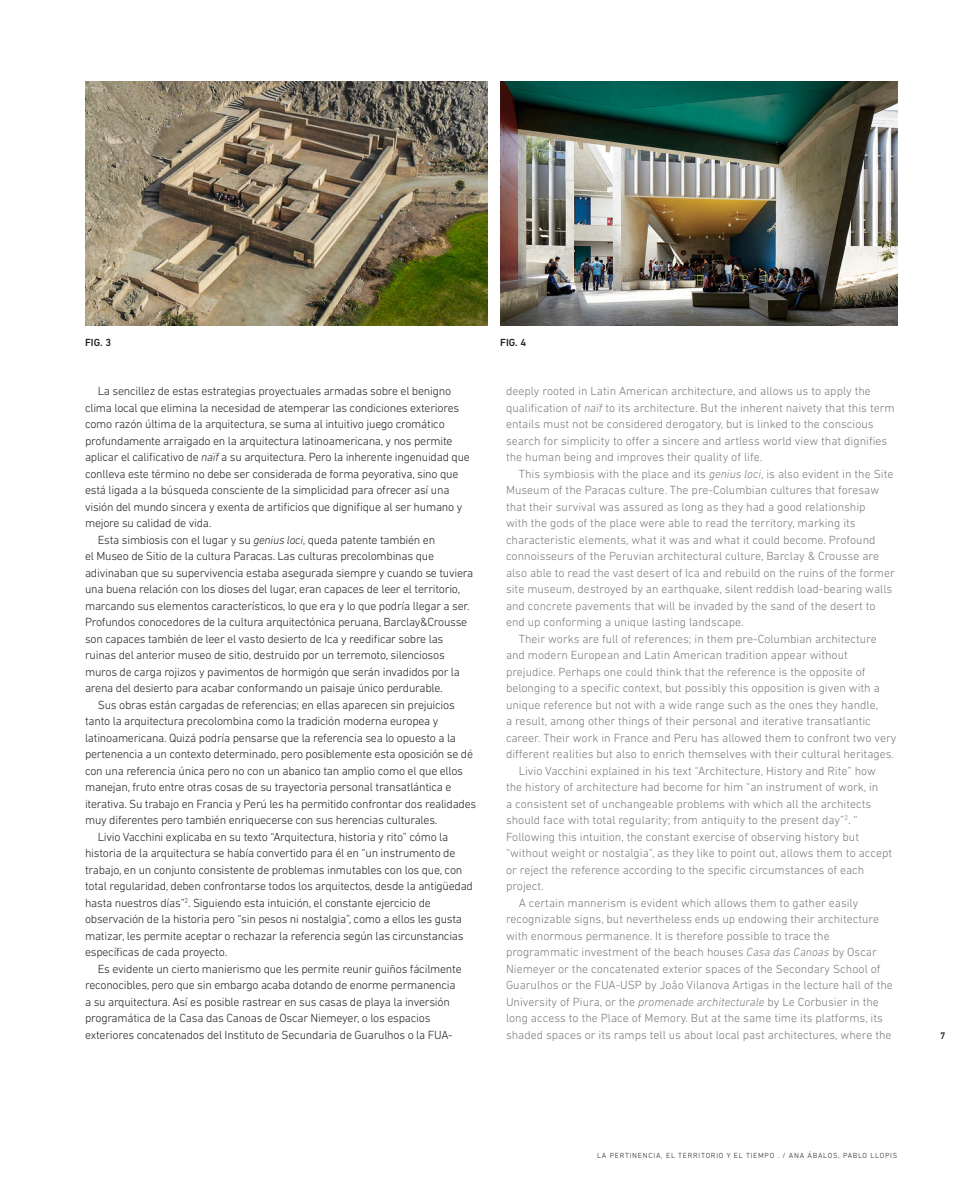
<style>
.page{position:relative;width:978px;height:1191px;background:#fff}
.page>*{position:absolute;margin:0;border:0;box-sizing:border-box;transform-origin:0 0}
.t1{font:300 12px "DIN Next LT Pro";letter-spacing:-.02em;color:#231f20}
.t2{font:300 12px/16.5px "DIN Next LT Pro";color:#76787b}
.t3{font:500 10.5px "DIN Next LT Pro";color:#231f20}
.t4{font:500 9.75px "DIN Next LT Pro";color:#231f20}
.t5{font:300 7.5px "DIN Next LT Pro";letter-spacing:.1em;color:#231f20}
.s1{font-style:italic}
</style>
<div class="page">
<img style="left:500px;top:81px;width:397px;height:244px">
<img style="left:85px;top:81px;width:403px;height:244px">
<p class="t3" style="left:85px;top:336px;width:28px">FIG. 3</p>
<p class="t3" style="left:500px;top:336px;width:28px">FIG. 4</p>
<p class="t1" style="left:98px;top:384px;width:355px">La sencillez de estas estrategias proyectuales armadas sobre el benigno</p>
<p class="t1" style="left:85px;top:400px;width:376px">clima local que elimina la necesidad de atemperar las condiciones exteriores</p>
<p class="t1" style="left:85px;top:417px;width:361px">como razón última de la arquitectura, se suma al intuitivo juego cromático</p>
<p class="t1" style="left:85px;top:433px;width:369px">profundamente arraigado en la arquitectura latinoamericana, y nos permite</p>
<p class="t1" style="left:85px;top:450px;width:386px">aplicar el calificativo de <span class="s1">naïf</span> a su arquitectura. Pero la inherente ingenuidad que</p>
<p class="t1" style="left:85px;top:466px;width:375px">conlleva este término no debe ser considerada de forma peyorativa, sino que</p>
<p class="t1" style="left:85px;top:483px;width:366px">está ligada a la búsqueda consciente de la simplicidad para ofrecer así una</p>
<p class="t1" style="left:85px;top:499px;width:379px">visión del mundo sincera y exenta de artificios que dignifique al ser humano y</p>
<p class="t1" style="left:85px;top:516px;width:128px">mejore su calidad de vida.</p>
<p class="t1" style="left:98px;top:532px;width:339px">Esta simbiosis con el lugar y su <span class="s1">genius loci</span>, queda patente también en</p>
<p class="t1" style="left:85px;top:549px;width:350px">el Museo de Sitio de la cultura Paracas. Las culturas precolombinas que</p>
<p class="t1" style="left:85px;top:565px;width:390px">adivinaban que su supervivencia estaba asegurada siempre y cuando se tuviera</p>
<p class="t1" style="left:85px;top:582px;width:377px">una buena relación con los dioses del lugar, eran capaces de leer el territorio,</p>
<p class="t1" style="left:85px;top:598px;width:386px">marcando sus elementos característicos, lo que era y lo que podría llegar a ser.</p>
<p class="t1" style="left:85px;top:615px;width:384px">Profundos conocedores de la cultura arquitectónica peruana, Barclay&amp;Crousse</p>
<p class="t1" style="left:85px;top:631px;width:360px">son capaces también de leer el vasto desierto de Ica y reedificar sobre las</p>
<p class="t1" style="left:85px;top:648px;width:361px">ruinas del anterior museo de sitio, destruido por un terremoto, silenciosos</p>
<p class="t1" style="left:85px;top:664px;width:376px">muros de carga rojizos y pavimentos de hormigón que serán invadidos por la</p>
<p class="t1" style="left:85px;top:681px;width:359px">arena del desierto para acabar conformando un paisaje único perdurable.</p>
<p class="t1" style="left:98px;top:697px;width:359px">Sus obras están cargadas de referencias; en ellas aparecen sin prejuicios</p>
<p class="t1" style="left:85px;top:714px;width:355px">tanto la arquitectura precolombina como la tradición moderna europea y</p>
<p class="t1" style="left:85px;top:730px;width:373px">latinoamericana. Quizá podría pensarse que la referencia sea lo opuesto a la</p>
<p class="t1" style="left:85px;top:747px;width:389px">pertenencia a un contexto determinado, pero posiblemente esta oposición se dé</p>
<p class="t1" style="left:85px;top:763px;width:380px">con una referencia única pero no con un abanico tan amplio como el que ellos</p>
<p class="t1" style="left:85px;top:780px;width:368px">manejan, fruto entre otras cosas de su trayectoria personal transatlántica e</p>
<p class="t1" style="left:85px;top:796px;width:393px">iterativa. Su trabajo en Francia y Perú les ha permitido confrontar dos realidades</p>
<p class="t1" style="left:85px;top:813px;width:354px">muy diferentes pero también enriquecerse con sus herencias culturales.</p>
<p class="t1" style="left:98px;top:829px;width:352px">Livio Vacchini explicaba en su texto “Arquitectura, historia y rito” cómo la</p>
<p class="t1" style="left:85px;top:846px;width:372px">historia de la arquitectura se había convertido para él en “un instrumento de</p>
<p class="t1" style="left:85px;top:862px;width:379px">trabajo, en un conjunto consistente de problemas inmutables con los que, con</p>
<p class="t1" style="left:85px;top:879px;width:389px">total regularidad, deben confrontarse todos los arquitectos, desde la antigüedad</p>
<p class="t1" style="left:85px;top:895px;width:347px">hasta nuestros días”<sup>2</sup>. Siguiendo esta intuición, el constante ejercicio de</p>
<p class="t1" style="left:85px;top:912px;width:379px">observación de la historia pero “sin pesos ni nostalgia”, como a ellos les gusta</p>
<p class="t1" style="left:85px;top:928px;width:380px">matizar, les permite aceptar o rechazar la referencia según las circunstancias</p>
<p class="t1" style="left:85px;top:945px;width:144px">específicas de cada proyecto.</p>
<p class="t1" style="left:98px;top:961px;width:365px">Es evidente un cierto manierismo que les permite reunir guiños fácilmente</p>
<p class="t1" style="left:85px;top:978px;width:372px">reconocibles, pero que sin embargo acaba dotando de enorme permanencia</p>
<p class="t1" style="left:85px;top:994px;width:366px">a su arquitectura. Así es posible rastrear en sus casas de playa la inversión</p>
<p class="t1" style="left:85px;top:1011px;width:347px">programática de la Casa das Canoas de Oscar Niemeyer, o los espacios</p>
<p class="t1" style="left:85px;top:1027px;width:369px">exteriores concatenados del Instituto de Secundaria de Guarulhos o la FUA-</p>
<p class="t2" style="left:506px;top:382px;width:390px">deeply rooted in Latin American architecture, and allows us to apply the qualification of <span class="s1">naïf</span> to its architecture. But the inherent naivety that this term entails must not be considered derogatory, but is linked to the conscious search for simplicity to offer a sincere and artless world view that dignifies the human being and improves their quality of life.</p>
<p class="t2" style="left:519px;top:465px;width:376px">This symbiosis with the place and its <span class="s1">genius loci</span>, is also evident in the Site</p>
<p class="t2" style="left:506px;top:481px;width:375px">Museum of the Paracas culture. The pre-Columbian cultures that foresaw</p>
<p class="t2" style="left:506px;top:498px;width:361px">that their survival was assured as long as they had a good relationship</p>
<p class="t2" style="left:506px;top:514px;width:351px">with the gods of the place were able to read the territory, marking its</p>
<p class="t2" style="left:506px;top:531px;width:371px">characteristic elements, what it was and what it could become. Profound</p>
<p class="t2" style="left:506px;top:547px;width:375px">connoisseurs of the Peruvian architectural culture, Barclay &amp; Crousse are</p>
<p class="t2" style="left:506px;top:564px;width:390px">also able to read the vast desert of Ica and rebuild on the ruins of the former</p>
<p class="t2" style="left:506px;top:580px;width:388px">site museum, destroyed by an earthquake, silent reddish load-bearing walls</p>
<p class="t2" style="left:506px;top:597px;width:371px">and concrete pavements that will be invaded by the sand of the desert to</p>
<p class="t2" style="left:506px;top:613px;width:239px">end up conforming a unique lasting landscape.</p>
<p class="t2" style="left:519px;top:630px;width:360px">Their works are full of references; in them pre-Columbian architecture</p>
<p class="t2" style="left:506px;top:646px;width:343px">and modern European and Latin American tradition appear without</p>
<p class="t2" style="left:506px;top:663px;width:361px">prejudice. Perhaps one could think that the reference is the opposite of</p>
<p class="t2" style="left:506px;top:679px;width:375px">belonging to a specific context, but possibly this opposition is given with a</p>
<p class="t2" style="left:506px;top:696px;width:374px">unique reference but not with a wide range such as the ones they handle,</p>
<p class="t2" style="left:506px;top:712px;width:366px">a result, among other things of their personal and iterative transatlantic</p>
<p class="t2" style="left:506px;top:729px;width:392px">career. Their work in France and Peru has allowed them to confront two very</p>
<p class="t2" style="left:506px;top:745px;width:390px">different realities but also to enrich themselves with their cultural heritages.</p>
<p class="t2" style="left:519px;top:762px;width:359px">Livio Vacchini explained in his text “Architecture, History and Rite” how</p>
<p class="t2" style="left:506px;top:778px;width:374px">the history of architecture had become for him “an instrument of work, in</p>
<p class="t2" style="left:506px;top:795px;width:367px">a consistent set of unchangeable problems with which all the architects</p>
<p class="t2" style="left:506px;top:811px;width:353px">should face with total regularity; from antiquity to the present day”<sup>2</sup>. “</p>
<p class="t2" style="left:506px;top:828px;width:355px">Following this intuition, the constant exercise of observing history but</p>
<p class="t2" style="left:506px;top:844px;width:388px">“without weight or nostalgia”, as they like to point out, allows them to accept</p>
<p class="t2" style="left:506px;top:861px;width:360px">or reject the reference according to the specific circumstances of each</p>
<p class="t2" style="left:506px;top:877px;width:39px">project.</p>
<p class="t2" style="left:519px;top:894px;width:341px">A certain mannerism is evident which allows them to gather easily</p>
<p class="t2" style="left:506px;top:910px;width:375px">recognizable signs, but nevertheless ends up endowing their architecture</p>
<p class="t2" style="left:506px;top:927px;width:325px">with enormous permanence. It is therefore possible to trace the</p>
<p class="t2" style="left:506px;top:943px;width:372px">programmatic investment of the beach houses <span class="s1">Casa das Canoas</span> by Oscar</p>
<p class="t2" style="left:506px;top:960px;width:376px">Niemeyer or the concatenated exterior spaces of the Secondary School of</p>
<p class="t2" style="left:506px;top:976px;width:388px">Guarulhos or the FUA-USP by Joâo Vilanova Artigas in the lecture hall of the</p>
<p class="t2" style="left:506px;top:993px;width:374px">University of Piura, or the <span class="s1">promenade architecturale</span> by Le Corbusier in the</p>
<p class="t2" style="left:506px;top:1009px;width:378px">long access to the Place of Memory. But at the same time its platforms, its</p>
<p class="t2" style="left:506px;top:1026px;width:387px">shaded spaces or its ramps tell us about local past architectures, where the</p>
<p class="t4" style="left:940px;top:1029px;width:7px">7</p>
<p class="t5" style="left:597px;top:1151px;width:302px">LA PERTINENCIA, EL TERRITORIO Y EL TIEMPO . / ANA ÁBALOS, PABLO LLOPIS</p>
</div>
